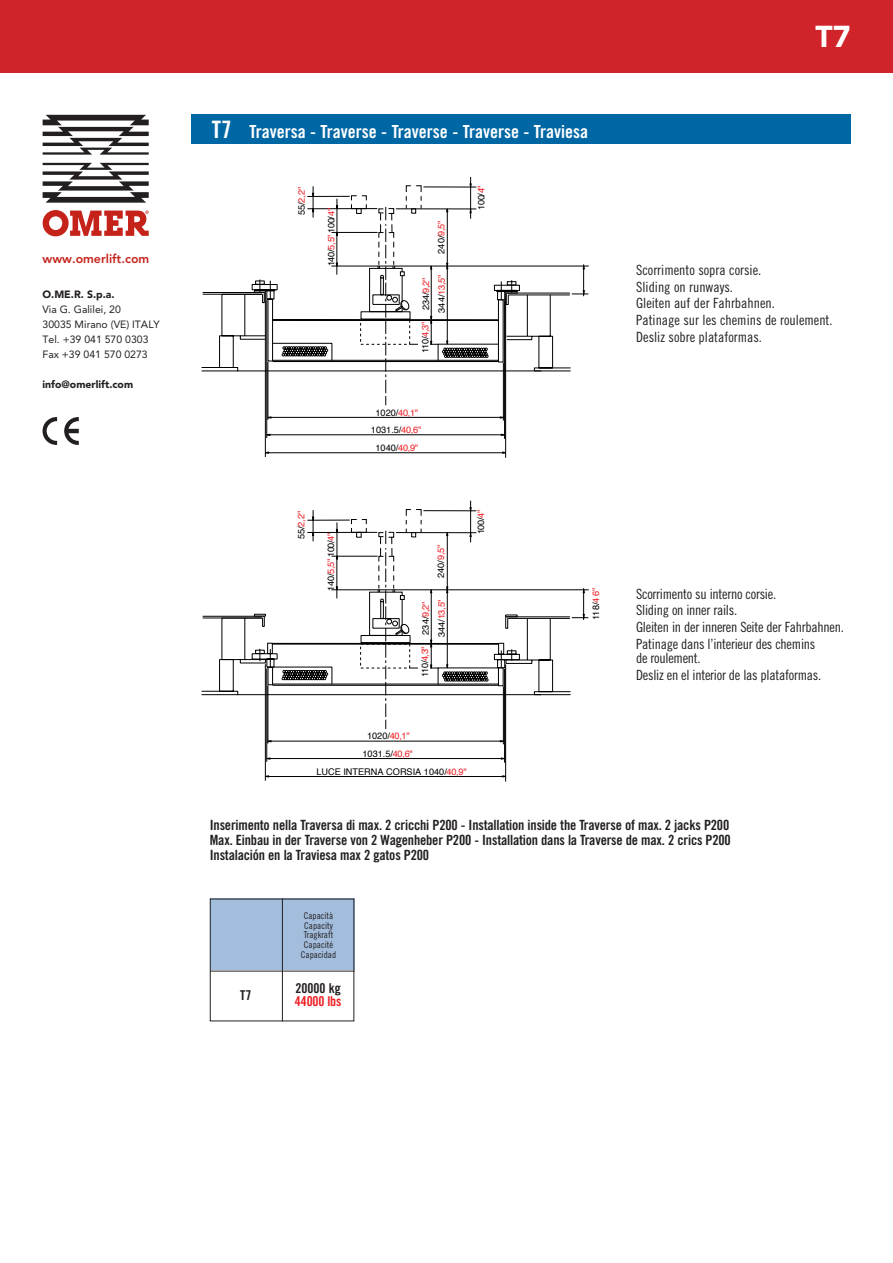
<style>
.page{position:relative;width:893px;height:1263px;background:#fff}
.page>*{position:absolute;margin:0;border:0;box-sizing:border-box;transform-origin:0 0}
.t1{font:900 30px "Avenir";color:#fff}
.t2{font:18px "Trade Gothic Bold Cond Twenty";color:#fff}
.t3{font:14.1px/15.3px "Trade Gothic Bold Cond Twenty";letter-spacing:-.015em;color:#231f20;text-align:justify}
.t4{font:14.1px/16.8px "Trade Gothic Cond Eighteen";letter-spacing:-.02em;color:#231f20}
.t5{font:14.1px/16.8px "Trade Gothic Cond Eighteen";color:#231f20}
.t6{font:13.65px "Trade Gothic Bold Cond Twenty";color:#231f20}
.t7{font:13.65px "Trade Gothic Bold Cond Twenty";letter-spacing:-.015em;color:#ee1d23}
.t8{font:800 12.3px "Avenir";color:#c5221a}
.t9{font:10.5px/15px "Avenir";color:#231f20}
.t10{font:900 10.5px "Avenir";color:#231f20}
.t11{font:9.3px/9.9px "Trade Gothic Cond Eighteen";color:#231f20;text-align:center}
.t12{font:9.15px/17.9px "Helvetica";color:#000;text-align:center}
.t13{font:9.15px/15.9px "Helvetica";color:#ee1d23}
.s1{font-size:24px}
.s2{color:#000}
.s3{color:#ee1d23}
</style>
<div class="page">
<svg style="left:43px;top:115px;width:106px;height:88px"></svg>
<svg style="left:43px;top:210px;width:106px;height:26px"></svg>
<svg style="left:43px;top:417px;width:36px;height:28px"></svg>
<div style="left:0;top:0;width:893px;height:72px;background:#d1232a"></div>
<div style="left:191px;top:114px;width:659px;height:30px;background:#0067a5"></div>
<hr style="left:470px;top:177px;width:1px;height:42px;background:#000">
<hr style="left:331px;top:266px;width:258px;height:1px;background:#000">
<svg style="left:201px;top:183px;width:387px;height:222px"></svg>
<hr style="left:265px;top:293px;width:1px;height:164px;background:#000">
<hr style="left:266px;top:300px;width:1px;height:138px;background:#000">
<hr style="left:268px;top:362px;width:1px;height:58px;background:#000">
<hr style="left:505px;top:294px;width:1px;height:164px;background:#000">
<hr style="left:504px;top:300px;width:1px;height:139px;background:#000">
<hr style="left:503px;top:362px;width:1px;height:59px;background:#000">
<hr style="left:268px;top:417px;width:235px;height:1px;background:#000">
<hr style="left:267px;top:434px;width:237px;height:1px;background:#000">
<hr style="left:266px;top:452px;width:240px;height:1px;background:#000">
<hr style="left:376px;top:221px;width:20px;height:3px;background:#fff">
<div style="left:419px;top:322px;width:11px;height:33px;background:#fff"></div>
<hr style="left:470px;top:501px;width:1px;height:41px;background:#000">
<hr style="left:331px;top:589px;width:258px;height:1px;background:#000">
<svg style="left:201px;top:507px;width:387px;height:222px"></svg>
<hr style="left:265px;top:664px;width:1px;height:117px;background:#000">
<hr style="left:266px;top:668px;width:1px;height:94px;background:#000">
<hr style="left:268px;top:685px;width:1px;height:58px;background:#000">
<hr style="left:505px;top:664px;width:1px;height:117px;background:#000">
<hr style="left:504px;top:669px;width:1px;height:94px;background:#000">
<hr style="left:503px;top:686px;width:1px;height:58px;background:#000">
<hr style="left:268px;top:741px;width:235px;height:1px;background:#000">
<hr style="left:267px;top:758px;width:237px;height:1px;background:#000">
<hr style="left:266px;top:776px;width:240px;height:1px;background:#000">
<hr style="left:376px;top:544px;width:20px;height:4px;background:#fff">
<div style="left:418px;top:646px;width:11px;height:32px;background:#fff"></div>
<div style="left:210px;top:898px;width:144px;height:73px;background:#a3bedd"></div>
<hr style="left:282px;top:898px;width:1px;height:123px;background:#231f20">
<hr style="left:210px;top:971px;width:145px;height:1px;background:#231f20">
<p class="t8" style="left:43px;top:251px;width:108px">www.omerlift.com</p>
<p class="t10" style="left:43px;top:288px;width:74px">O.ME.R. S.p.a.</p>
<p class="t9" style="left:43px;top:302px;width:119px">Via G. Galilei, 20<br>30035 Mirano (VE) ITALY<br>Tel. +39 041 570 0303<br>Fax +39 041 570 0273</p>
<p class="t10" style="left:43px;top:378px;width:92px">info@omerlift.com</p>
<p class="t2" style="left:212px;top:121px;width:378px"><span class="s1">T7</span> Traversa - Traverse - Traverse - Traverse - Traviesa</p>
<p class="t13" style="left:293px;top:215px;width:30px;rotate:-90deg"><span class="s2">55/</span>2,2"</p>
<p class="t12" style="left:322px;top:266px;width:60px;rotate:-90deg">140/<span class="s3">5,5"</span> 100/<span class="s3">4"</span></p>
<p class="t12" style="left:432px;top:254px;width:34px;rotate:-90deg">240/<span class="s3">9,5"</span></p>
<p class="t13" style="left:418px;top:313px;width:39px;rotate:-90deg"><span class="s2">234/</span>9,2"<br><span class="s2">344/</span>13,5"</p>
<p class="t12" style="left:416px;top:353px;width:32px;rotate:-90deg">110/<span class="s3">4,3"</span></p>
<p class="t12" style="left:371px;top:403px;width:52px">1020/<span class="s3">40,1"<br></span>1031.5/<span class="s3">40,6"<br></span>1040/<span class="s3">40,9"</span></p>
<p class="t12" style="left:472px;top:210px;width:26px;rotate:-90deg">100/<span class="s3">4"</span></p>
<p class="t13" style="left:293px;top:539px;width:30px;rotate:-90deg"><span class="s2">55/</span>2,2"</p>
<p class="t12" style="left:322px;top:591px;width:60px;rotate:-90deg">140/<span class="s3">5,5"</span> 100/<span class="s3">4"</span></p>
<p class="t12" style="left:432px;top:578px;width:34px;rotate:-90deg">240/<span class="s3">9,5"</span></p>
<p class="t13" style="left:417px;top:637px;width:39px;rotate:-90deg"><span class="s2">234/</span>9,2"<br><span class="s2">344/</span>13,5"</p>
<p class="t12" style="left:416px;top:677px;width:32px;rotate:-90deg">110/<span class="s3">4,3"</span></p>
<p class="t12" style="left:472px;top:534px;width:26px;rotate:-90deg">100/<span class="s3">4"</span></p>
<p class="t12" style="left:362px;top:727px;width:52px;line-height:17.4px">1020/<span class="s3">40,1"<br></span>1031.5/<span class="s3">40,6"</span></p>
<p class="t12" style="left:316px;top:762px;width:152px">LUCE INTERNA CORSIA 1040/<span class="s3">40,9"</span></p>
<p class="t12" style="left:587px;top:620px;width:33px;rotate:-90deg">118/<span class="s3">4 6"</span></p>
<h1 class="t1" style="left:815px;top:18px;width:36px">T7</h1>
<p class="t5" style="left:636px;top:261px;width:198px">Scorrimento sopra corsie.<br>Sliding on runways.<br>Gleiten auf der Fahrbahnen.<br>Patinage sur les chemins de roulement.<br>Desliz sobre plataformas.</p>
<p class="t4" style="left:636px;top:585px;width:209px">Scorrimento su interno corsie.<br>Sliding on inner rails.<br>Gleiten in der inneren Seite der Fahrbahnen.<br>Patinage dans l’interieur des chemins</p>
<p class="t4" style="left:636px;top:649px;width:187px">de roulement.<br>Desliz en el interior de las plataformas.</p>
<p class="t3" style="left:210px;top:817px;width:522px">Inserimento nella Traversa di max. 2 cricchi P200 - Installation inside the Traverse of max. 2 jacks P200<br>Max. Einbau in der Traverse von 2 Wagenheber P200 - Installation dans la Traverse de max. 2 crics P200<br>Instalación en la Traviesa max 2 gatos P200</p>
<p class="t11" style="left:301px;top:910px;width:37px">Capacità<br>Capacity<br>Tragkraft<br>Capacité<br>Capacidad</p>
<p class="t6" style="left:240px;top:987px;width:13px">T7</p>
<p class="t6" style="left:295px;top:980px;width:47px">20000 kg</p>
<p class="t7" style="left:295px;top:992px;width:48px">44000 lbs</p>
</div>
